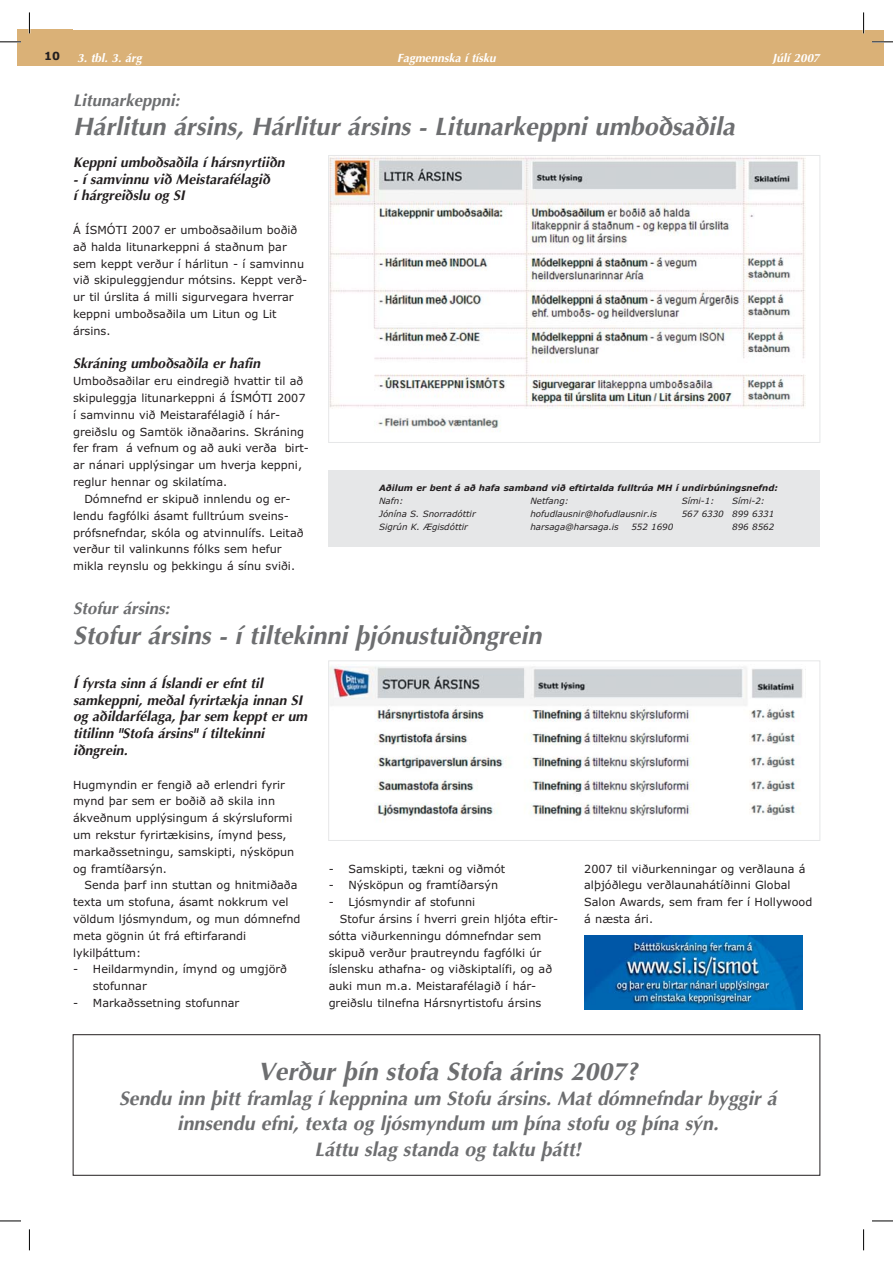
<style>
.page{position:relative;width:893px;height:1263px;background:#fff}
.page>*{position:absolute;margin:0;border:0;box-sizing:border-box;transform-origin:0 0}
.t1{font:italic 700 25.2px "Optima";color:#6d6e70}
.t2{font:italic 700 19.65px/25.2px "Optima";color:#6d6e70;text-align:center}
.t3{font:italic 700 16.8px "Optima";color:#6d6e70}
.t4{font:italic 700 13.95px/16.8px "Optima";color:#231f20}
.t5{font:italic 700 11.85px "Optima";color:#fff}
.t6{font:11.25px/16.8px "Verdana";color:#231f20}
.t7{font:700 11.25px "Verdana";color:#231f20}
.t8{font:italic 8.7px "Verdana";color:#231f20}
.t9{font:italic 700 8.7px "Verdana";color:#231f20}
</style>
<div class="page">
<div style="left:73px;top:1034px;width:747px;height:142px;border:1px solid #231f20"></div>
<div style="left:863px;top:30px;width:20px;height:36px;background:#dab177"></div>
<div style="left:18px;top:30px;width:845px;height:36px;background:#dab177"></div>
<img style="left:330px;top:157px;width:475px;height:271px">
<div style="left:328px;top:155px;width:492px;height:288px;border:1px solid #e6e7e8"></div>
<div style="left:328px;top:471px;width:491px;height:76px;background:#e6e7e8"></div>
<img style="left:330px;top:666px;width:473px;height:155px">
<div style="left:328px;top:660px;width:492px;height:181px;border:1px solid #e6e7e8"></div>
<img style="left:584px;top:935px;width:218px;height:74px">
<hr style="left:0;top:41px;width:21px;height:2px;background:#fff">
<hr style="left:872px;top:41px;width:20px;height:2px;background:#fff">
<hr style="left:862px;top:12px;width:2px;height:21px;background:#fff">
<svg style="left:0;top:42px;width:21px;height:1px"></svg>
<svg style="left:872px;top:42px;width:20px;height:1px"></svg>
<svg style="left:0;top:1221px;width:21px;height:1px"></svg>
<svg style="left:872px;top:1221px;width:20px;height:1px"></svg>
<svg style="left:29px;top:12px;width:1px;height:21px"></svg>
<svg style="left:29px;top:1229px;width:1px;height:21px"></svg>
<svg style="left:863px;top:12px;width:1px;height:21px"></svg>
<svg style="left:863px;top:1229px;width:1px;height:21px"></svg>
<p class="t7" style="left:44px;top:49px;width:17px">10</p>
<p class="t5" style="left:77px;top:53px;width:66px">3. tbl. 3. árg</p>
<p class="t5" style="left:397px;top:53px;width:100px">Fagmennska í tísku</p>
<p class="t5" style="left:772px;top:53px;width:49px">Júlí 2007</p>
<h3 class="t3" style="left:73px;top:93px;width:108px">Litunarkeppni:</h3>
<h1 class="t1" style="left:73px;top:116px;width:663px">Hárlitun ársins, Hárlitur ársins - Litunarkeppni umboðsaðila</h1>
<p class="t4" style="left:73px;top:155px;width:213px">Keppni umboðsaðila í hársnyrtiiðn</p>
<p class="t4" style="left:73px;top:172px;width:198px">- í samvinnu við Meistarafélagið í hárgreiðslu og SI</p>
<p class="t6" style="left:73px;top:222px;width:236px">Á ÍSMÓTI 2007 er umboðsaðilum boðið að halda litunarkeppni á staðnum þar sem keppt verður í hárlitun - í samvinnu við skipuleggjendur mótsins. Keppt verð&shy;ur til úrslita á milli sigurvegara hverrar keppni umboðsaðila um Litun og Lit ársins.</p>
<p class="t4" style="left:73px;top:357px;width:188px">Skráning umboðsaðila er hafin</p>
<p class="t6" style="left:73px;top:374px;width:232px">Umboðsaðilar eru eindregið hvattir til að</p>
<p class="t6" style="left:73px;top:391px;width:234px">skipuleggja litunarkeppni á ÍSMÓTI 2007</p>
<p class="t6" style="left:73px;top:407px;width:209px">í samvinnu við Meistarafélagið í hár-</p>
<p class="t6" style="left:73px;top:424px;width:232px">greiðslu og Samtök iðnaðarins. Skráning</p>
<p class="t6" style="left:73px;top:441px;width:237px">fer fram á vefnum og að auki verða birt-</p>
<p class="t6" style="left:73px;top:458px;width:230px">ar nánari upplýsingar um hverja keppni,</p>
<p class="t6" style="left:73px;top:475px;width:156px">reglur hennar og skilatíma.</p>
<p class="t6" style="left:84px;top:491px;width:208px">Dómnefnd er skipuð innlendu og er-</p>
<p class="t6" style="left:73px;top:508px;width:217px">lendu fagfólki ásamt fulltrúum sveins-</p>
<p class="t6" style="left:73px;top:525px;width:232px">prófsnefndar, skóla og atvinnulífs. Leitað</p>
<p class="t6" style="left:73px;top:542px;width:210px">verður til valinkunns fólks sem hefur</p>
<p class="t6" style="left:73px;top:559px;width:223px">mikla reynslu og þekkingu á sínu sviði.</p>
<p class="t9" style="left:379px;top:484px;width:400px">Aðilum er bent á að hafa samband við eftirtalda fulltrúa MH í undirbúningsnefnd:</p>
<p class="t8" style="left:379px;top:497px;width:26px">Nafn:</p>
<p class="t8" style="left:530px;top:497px;width:40px">Netfang:</p>
<p class="t8" style="left:681px;top:497px;width:34px">Sími-1:</p>
<p class="t8" style="left:732px;top:497px;width:34px">Sími-2:</p>
<p class="t8" style="left:379px;top:511px;width:98px">Jónína S. Snorradóttir</p>
<p class="t8" style="left:530px;top:511px;width:128px">hofudlausnir@hofudlausnir.is</p>
<p class="t8" style="left:681px;top:511px;width:94px">567 6330 899 6331</p>
<p class="t8" style="left:379px;top:524px;width:90px">Sigrún K. Ægisdóttir</p>
<p class="t8" style="left:530px;top:524px;width:90px">harsaga@harsaga.is</p>
<p class="t8" style="left:631px;top:524px;width:44px">552 1690</p>
<p class="t8" style="left:732px;top:524px;width:44px">896 8562</p>
<h3 class="t3" style="left:73px;top:602px;width:98px">Stofur ársins:</h3>
<h1 class="t1" style="left:73px;top:625px;width:470px">Stofur ársins - í tiltekinni þjónustuiðngrein</h1>
<p class="t4" style="left:73px;top:676px;width:236px">Í fyrsta sinn á Íslandi er efnt til samkeppni, meðal fyrirtækja innan SI og aðildarfélaga, þar sem keppt er um titilinn "Stofa ársins" í tiltekinni iðngrein.</p>
<p class="t6" style="left:73px;top:777px;width:223px">Hugmyndin er fengið að erlendri fyrir mynd þar sem er boðið að skila inn ákveðnum upplýsingum á skýrsluformi um rekstur fyrirtækisins, ímynd þess, markaðssetningu, samskipti, nýsköpun og framtíðarsýn.</p>
<p class="t6" style="left:73px;top:878px;width:229px;text-indent:11px">Senda þarf inn stuttan og hnitmiðaða texta um stofuna, ásamt nokkrum vel völdum ljósmyndum, og mun dómnefnd meta gögnin út frá eftirfarandi lykilþáttum:</p>
<p class="t6" style="left:93px;top:962px;width:196px;text-indent:-20px">- Heildarmyndin, ímynd og umgjörð stofunnar</p>
<p class="t6" style="left:73px;top:996px;width:168px">- Markaðssetning stofunnar</p>
<p class="t6" style="left:328px;top:861px;width:178px">- Samskipti, tækni og viðmót</p>
<p class="t6" style="left:328px;top:878px;width:171px">- Nýsköpun og framtíðarsýn</p>
<p class="t6" style="left:328px;top:895px;width:148px">- Ljósmyndir af stofunni</p>
<p class="t6" style="left:340px;top:912px;width:220px">Stofur ársins í hverri grein hljóta eftir-</p>
<p class="t6" style="left:328px;top:928px;width:214px">sótta viðurkenningu dómnefndar sem</p>
<p class="t6" style="left:328px;top:945px;width:214px">skipuð verður þrautreyndu fagfólki úr</p>
<p class="t6" style="left:328px;top:962px;width:225px">íslensku athafna- og viðskiptalífi, og að</p>
<p class="t6" style="left:328px;top:979px;width:209px">auki mun m.a. Meistarafélagið í hár-</p>
<p class="t6" style="left:328px;top:996px;width:214px">greiðslu tilnefna Hársnyrtistofu ársins</p>
<p class="t6" style="left:584px;top:861px;width:230px">2007 til viðurkenningar og verðlauna á alþjóðlegu verðlaunahátíðinni Global<br>Salon Awards, sem fram fer í Hollywood á næsta ári.</p>
<h1 class="t1" style="left:258px;top:1061px;width:381px">Verður þín stofa Stofa árins 2007?</h1>
<h2 class="t2" style="left:119px;top:1088px;width:659px">Sendu inn þitt framlag í keppnina um Stofu ársins. Mat dómnefndar byggir á innsendu efni, texta og ljósmyndum um þína stofu og þína sýn.<br>Láttu slag standa og taktu þátt!</h2>
</div>
